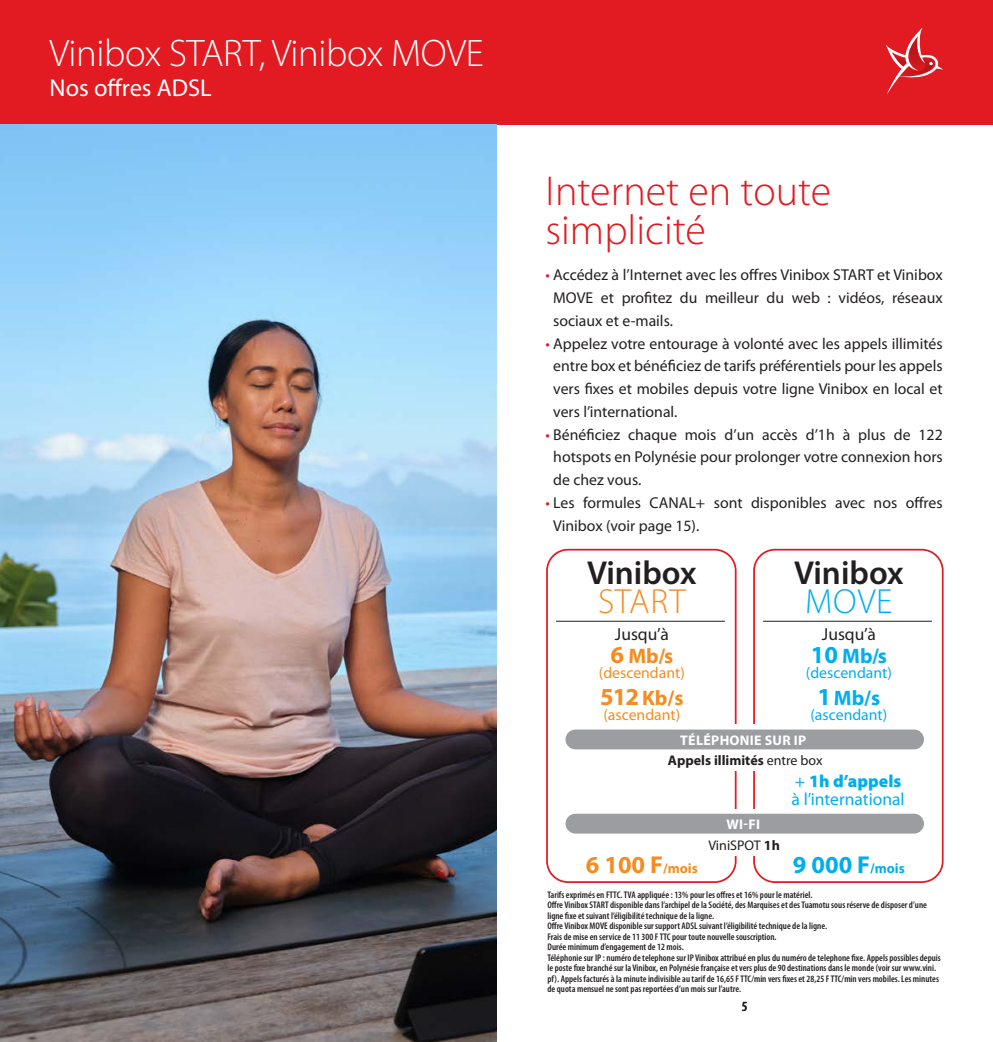
<style>
.page{position:relative;width:993px;height:1042px;background:#fff}
.page>*{position:absolute;margin:0;border:0;box-sizing:border-box;transform-origin:0 0}
.t1{font:300 42px/38.5px "Myriad Pro";color:#e21a21}
.t2{font:300 38.5px "Myriad Pro";letter-spacing:-.01em;color:#fff}
.t3{font:300 35px "Myriad Pro";letter-spacing:.02em;color:#f68c1f}
.t4{font:300 35px "Myriad Pro";color:#00aeef}
.t5{font:600 33.25px "Myriad Pro";color:#231f20}
.t6{font:24.5px "Myriad Pro";color:#fff}
.t7{font:700 24.5px "Myriad Pro";color:#f68c1f}
.t8{font:700 24.5px "Myriad Pro";color:#00aeef}
.t9{font:700 21px "Myriad Pro";color:#f68c1f}
.t10{font:700 21px "Myriad Pro";color:#00aeef}
.t11{font:17.5px "Myriad Pro";color:#00aeef}
.t12{font:17.5px "Myriad Pro";color:#231f20}
.t13{font:900 17.5px "Myriad Pro";color:#00aeef}
.t14{font:15.75px/22.8px "Myriad Pro";color:#231f20;text-align:justify}
.t15{font:15.75px "Myriad Pro";color:#f68c1f}
.t16{font:15.75px "Myriad Pro";color:#00aeef}
.t17{font:700 14px "Myriad Pro";color:#231f20}
.t18{font:700 14px "Myriad Pro";letter-spacing:.02em;color:#fff}
.t19{font:14px "Myriad Pro";color:#231f20}
.t20{font:600 condensed 14px "Myriad Pro";color:#231f20}
.t21{font:600 condensed 9.62px/10.5px "Myriad Pro";color:#231f20}
.s1{color:#e21a21}
.s2{font-size:24.5px}
.s3{font-weight:400}
.s4{font-weight:700}
.s5{font-size:14px}
</style>
<div class="page">
<div style="left:0;top:0;width:992px;height:124px;background:#e21a21"></div>
<svg style="left:886px;top:28px;width:57px;height:66px"></svg>
<img style="left:0;top:124px;width:496px;height:918px">
<div style="left:546px;top:549px;width:190px;height:334px;border:2px solid #e21a21;border-radius:21px"></div>
<div style="left:753px;top:549px;width:190px;height:334px;border:2px solid #e21a21;border-radius:21px"></div>
<div style="left:552px;top:809px;width:385px;height:46px;background:#fff"></div>
<div style="left:552px;top:724px;width:385px;height:47px;background:#fff"></div>
<div style="left:565px;top:814px;width:358px;height:19px;background:#9b9da0;border-radius:10px"></div>
<div style="left:565px;top:729px;width:358px;height:20px;background:#9b9da0;border-radius:10px"></div>
<hr style="left:556px;top:621px;width:168px;height:1px;background:#231f20">
<hr style="left:762px;top:621px;width:169px;height:1px;background:#231f20">
<p class="t2" style="left:50px;top:30px;width:435px">Vinibox START, Vinibox MOVE</p>
<p class="t6" style="left:50px;top:73px;width:164px">Nos offres ADSL</p>
<p class="t1" style="left:545px;top:171px;width:287px">Internet en toute simplicité</p>
<p class="t14" style="left:553px;top:263px;width:391px;text-indent:-8px"><span class="s1">•</span> Accédez à l’Internet avec les offres Vinibox START et Vinibox MOVE et profitez du meilleur du web : vidéos, réseaux sociaux et e-mails.</p>
<p class="t14" style="left:553px;top:332px;width:391px;text-indent:-8px"><span class="s1">•</span> Appelez votre entourage à volonté avec les appels illimités entre box et bénéficiez de tarifs préférentiels pour les appels vers fixes et mobiles depuis votre ligne Vinibox en local et vers l’international.</p>
<p class="t14" style="left:553px;top:423px;width:391px;text-indent:-8px"><span class="s1">•</span> Bénéficiez chaque mois d’un accès d’1h à plus de 122 hotspots en Polynésie pour prolonger votre connexion hors de chez vous.</p>
<p class="t14" style="left:553px;top:491px;width:391px;text-indent:-8px"><span class="s1">•</span> Les formules CANAL+ sont disponibles avec nos offres<br>Vinibox (voir page 15).</p>
<p class="t5" style="left:587px;top:551px;width:111px">Vinibox</p>
<p class="t3" style="left:597px;top:581px;width:89px">START</p>
<p class="t12" style="left:614px;top:623px;width:55px">Jusqu’à</p>
<p class="t9" style="left:610px;top:642px;width:64px"><span class="s2">6</span> Mb/s</p>
<p class="t15" style="left:598px;top:663px;width:87px">(descendant)</p>
<p class="t9" style="left:600px;top:684px;width:85px"><span class="s2">512</span> Kb/s</p>
<p class="t15" style="left:603px;top:705px;width:78px">(ascendant)</p>
<p class="t5" style="left:793px;top:551px;width:111px">Vinibox</p>
<p class="t4" style="left:805px;top:581px;width:89px">MOVE</p>
<p class="t12" style="left:821px;top:623px;width:55px">Jusqu’à</p>
<p class="t10" style="left:810px;top:642px;width:78px"><span class="s2">10</span> Mb/s</p>
<p class="t16" style="left:805px;top:663px;width:87px">(descendant)</p>
<p class="t10" style="left:817px;top:684px;width:64px"><span class="s2">1</span> Mb/s</p>
<p class="t16" style="left:810px;top:705px;width:78px">(ascendant)</p>
<p class="t18" style="left:680px;top:731px;width:127px">TÉLÉPHONIE SUR IP</p>
<p class="t17" style="left:667px;top:751px;width:156px">Appels illimités <span class="s3">entre box</span></p>
<p class="t13" style="left:794px;top:769px;width:108px"><span class="s3">+</span> 1h d’appels</p>
<p class="t11" style="left:791px;top:788px;width:115px">à l’international</p>
<p class="t18" style="left:726px;top:815px;width:35px">WI-FI</p>
<p class="t19" style="left:708px;top:836px;width:73px">ViniSPOT <span class="s4">1h</span></p>
<p class="t7" style="left:585px;top:848px;width:113px">6 100 F<span class="s5">/mois</span></p>
<p class="t8" style="left:792px;top:848px;width:113px">9 000 F<span class="s5">/mois</span></p>
<p class="t21" style="left:547px;top:889px;width:266px">Tarifs exprimés en FTTC. TVA appliquée : 13% pour les offres et 16% pour le matériel.</p>
<p class="t21" style="left:547px;top:900px;width:381px">Offre Vinibox START disponible dans l’archipel de la Société, des Marquises et des Tuamotu sous réserve de disposer d’une ligne fixe et suivant l’éligibilité technique de la ligne.</p>
<p class="t21" style="left:547px;top:921px;width:281px">Offre Vinibox MOVE disponible sur support ADSL suivant l’éligibilité technique de la ligne.</p>
<p class="t21" style="left:547px;top:931px;width:231px">Frais de mise en service de 11 300 F TTC pour toute nouvelle souscription.</p>
<p class="t21" style="left:547px;top:942px;width:138px">Durée minimum d’engagement de 12 mois.</p>
<p class="t21" style="left:547px;top:952px;width:395px">Téléphonie sur IP : numéro de telephone sur IP Vinibox attribué en plus du numéro de telephone fixe. Appels possibles depuis le poste fixe branché sur la Vinibox, en Polynésie française et vers plus de 90 destinations dans le monde (voir sur www.vini. pf). Appels facturés à la minute indivisible au tarif de 16,65 F TTC/min vers fixes et 28,25 F TTC/min vers mobiles. Les minutes de quota mensuel ne sont pas reportées d’un mois sur l’autre.</p>
<h3 class="t20" style="left:741px;top:997px;width:7px">5</h3>
</div>
